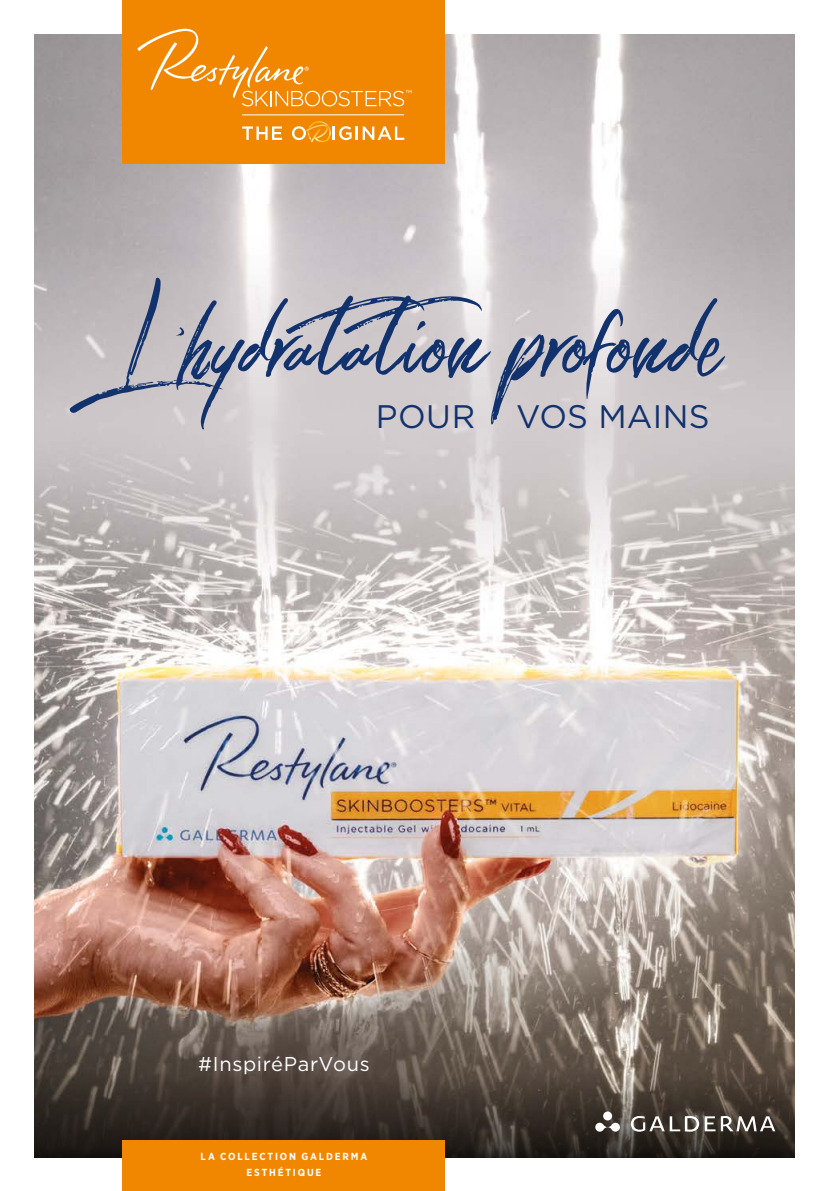
<style>
.page{position:relative;width:840px;height:1191px;background:#fff}
.page>*{position:absolute;margin:0;border:0;box-sizing:border-box;transform-origin:0 0}
.t1{font:152px "Connoisseurs";letter-spacing:.01em;color:#12326e}
.t2{font:32.6px "Gotham";letter-spacing:.015em;color:#12326e}
.t3{font:20px "Gotham HTF";letter-spacing:.03em;color:#fff}
.t4{font:700 10.2px/15.4px "Gotham Narrow";letter-spacing:.18em;color:#fff;text-align:center}
</style>
<div class="page">
<img style="left:34px;top:34px;width:759px;height:1040px">
<svg style="left:34px;top:1074px;width:759px;height:83px;background:#3c332d"></svg>
<svg style="left:595px;top:1111px;width:26px;height:23px"></svg>
<svg style="left:630px;top:1116px;width:145px;height:18px"></svg>
<div style="left:123px;top:0;width:322px;height:163px;background:#f18700"></div>
<svg style="left:137px;top:29px;width:274px;height:77px"></svg>
<hr style="left:242px;top:114px;width:162px;height:1px;background:#fff">
<svg style="left:242px;top:126px;width:40px;height:14px"></svg>
<hr style="left:332px;top:126px;width:3px;height:14px;background:#fff">
<svg style="left:339px;top:126px;width:12px;height:14px"></svg>
<hr style="left:355px;top:126px;width:3px;height:14px;background:#fff">
<svg style="left:362px;top:126px;width:42px;height:14px"></svg>
<svg style="left:292px;top:121px;width:39px;height:21px"></svg>
<div style="left:123px;top:1140px;width:322px;height:51px;background:#f18700"></div>
<h1 class="t1" style="left:91px;top:229px;width:633px">L'hydratation profonde</h1>
<h2 class="t2" style="left:375px;top:396px;width:101px">POUR</h2>
<h2 class="t2" style="left:515px;top:396px;width:195px">VOS MAINS</h2>
<h3 class="t3" style="left:198px;top:1052px;width:173px">#InspiréParVous</h3>
<p class="t4" style="left:200px;top:1148px;width:168px">LA COLLECTION GALDERMA<br>ESTHÉTIQUE</p>
</div>
